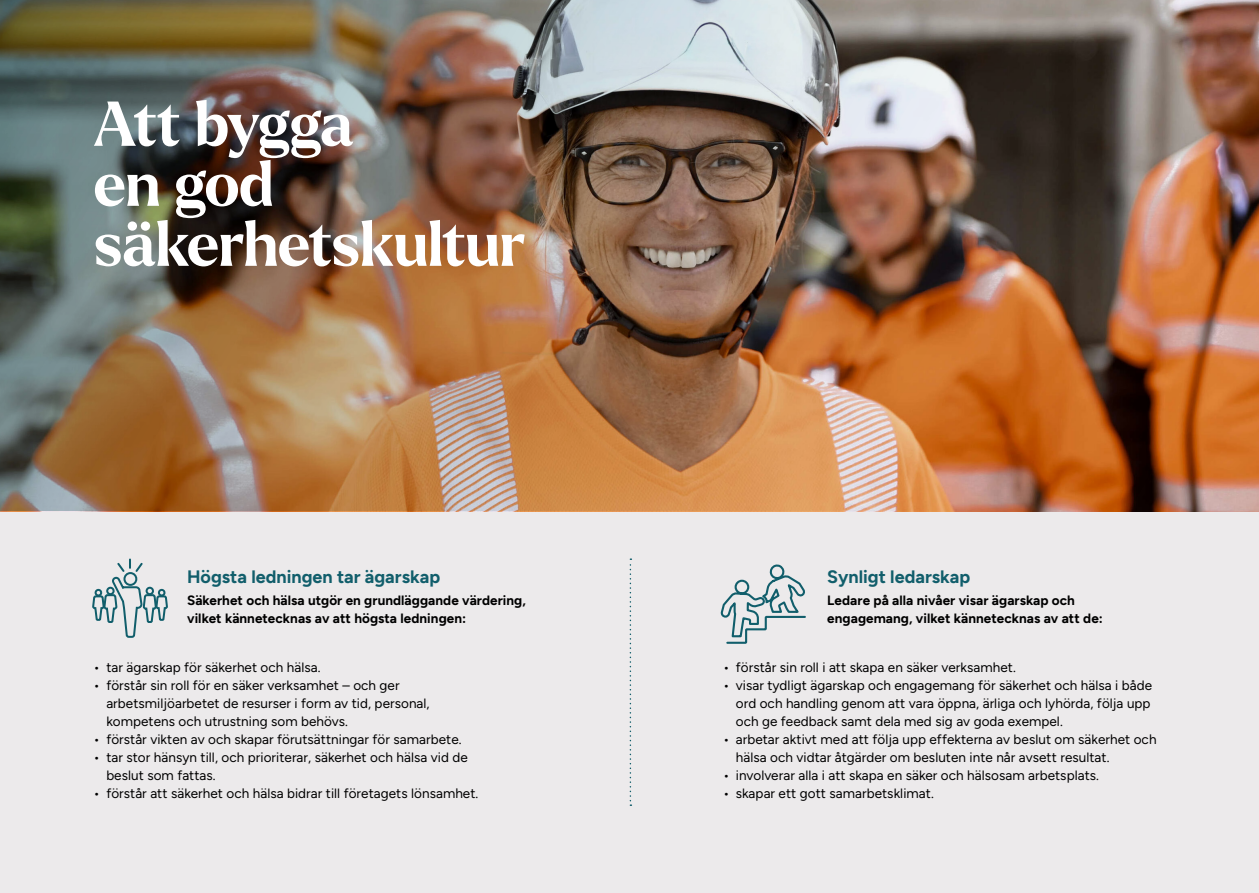
<style>
.page{position:relative;width:1259px;height:893px;background:#fff}
.page>*{position:absolute;margin:0;border:0;box-sizing:border-box;transform-origin:0 0}
.t1{font:700 61.5px/60px "Larken";letter-spacing:-.015em;color:#fff}
.t2{font:700 18px "Figtree";color:#115e6b}
.t3{font:13.5px/18px "Figtree";letter-spacing:.005em;color:#000}
.underrubrik{font:700 13.5px/18px "Figtree";letter-spacing:.005em;color:#000}
</style>
<div class="page">
<div style="left:0;top:478px;width:1259px;height:415px;background:#eceaeb"></div>
<img style="left:0;top:0;width:1259px;height:511px">
<svg style="left:720px;top:564px;width:86px;height:80px"></svg>
<svg style="left:92px;top:559px;width:76px;height:79px"></svg>
<svg style="left:629px;top:558px;width:2px;height:248px"></svg>
<h1 class="t1" style="left:94px;top:94px;width:433px">Att bygga<br>en god säkerhetskultur</h1>
<h3 class="t2" style="left:187px;top:566px;width:255px">Högsta ledningen tar ägarskap</h3>
<p class="underrubrik" style="left:187px;top:591px;width:340px">Säkerhet och hälsa utgör en grundläggande värdering, vilket kännetecknas av att högsta ledningen:</p>
<p class="t3" style="left:94px;top:658px;width:228px">• tar ägarskap för säkerhet och hälsa.</p>
<p class="t3" style="left:106px;top:676px;width:325px;text-indent:-13px">• förstår sin roll för en säker verksamhet – och ger arbetsmiljöarbetet de resurser i form av tid, personal, kompetens och utrustning som behövs.</p>
<p class="t3" style="left:94px;top:730px;width:369px">• förstår vikten av och skapar förutsättningar för samarbete.</p>
<p class="t3" style="left:106px;top:748px;width:363px;text-indent:-13px">• tar stor hänsyn till, och prioriterar, säkerhet och hälsa vid de beslut som fattas.</p>
<p class="t3" style="left:94px;top:784px;width:386px">• förstår att säkerhet och hälsa bidrar till företagets lönsamhet.</p>
<h3 class="t2" style="left:827px;top:566px;width:145px">Synligt ledarskap</h3>
<p class="underrubrik" style="left:827px;top:591px;width:277px">Ledare på alla nivåer visar ägarskap och engagemang, vilket kännetecknas av att de:</p>
<p class="t3" style="left:723px;top:658px;width:294px">• förstår sin roll i att skapa en säker verksamhet.</p>
<p class="t3" style="left:736px;top:676px;width:418px;text-align:justify;text-indent:-13px">• visar tydligt ägarskap och engagemang för säkerhet och hälsa i både ord och handling genom att vara öppna, ärliga och lyhörda, följa upp och ge feedback samt dela med sig av goda exempel.</p>
<p class="t3" style="left:736px;top:730px;width:422px;text-indent:-13px">• arbetar aktivt med att följa upp effekterna av beslut om säkerhet och hälsa och vidtar åtgärder om besluten inte når avsett resultat.</p>
<p class="t3" style="left:723px;top:766px;width:377px">• involverar alla i att skapa en säker och hälsosam arbetsplats.</p>
<p class="t3" style="left:723px;top:784px;width:212px">• skapar ett gott samarbetsklimat.</p>
</div>
